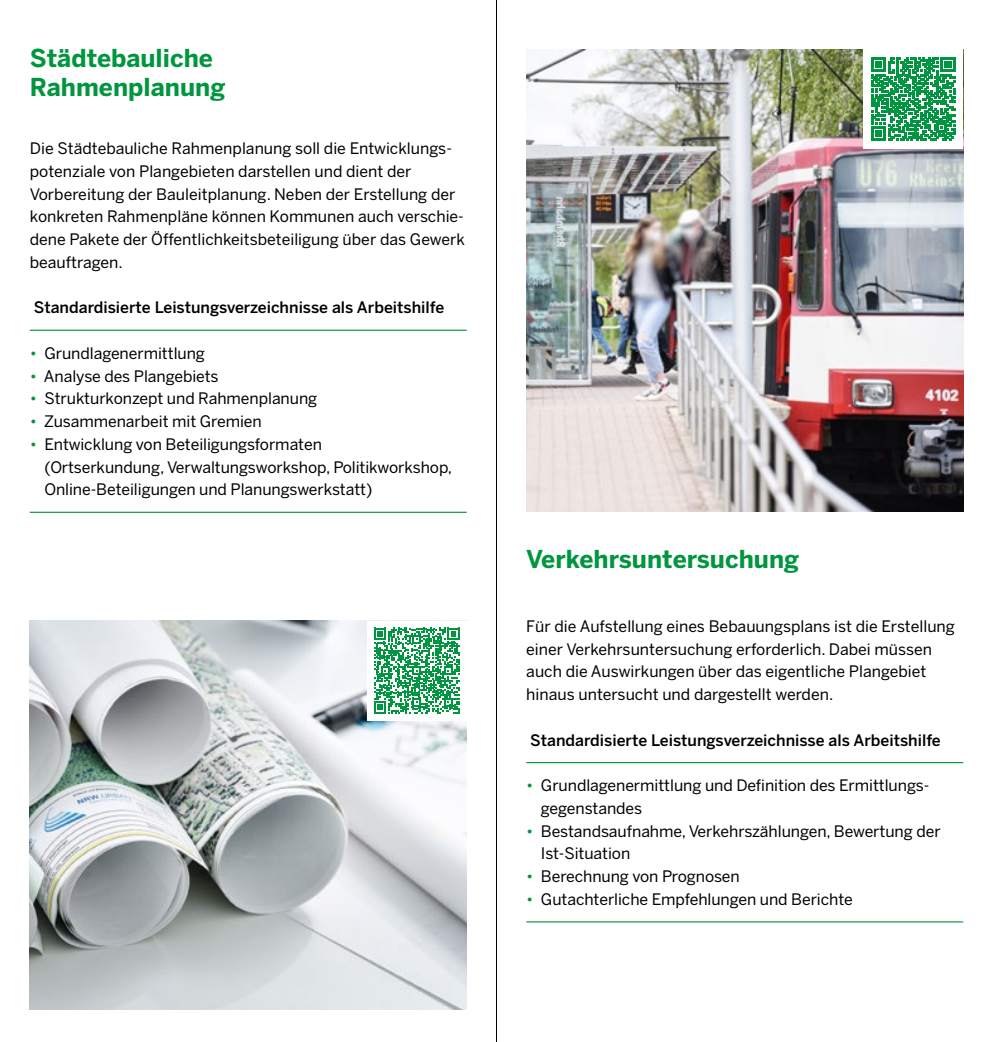
<style>
.page{position:relative;width:993px;height:1042px;background:#fff}
.page>*{position:absolute;margin:0;border:0;box-sizing:border-box;transform-origin:0 0}
.t1{font:700 24.5px/29.8px "Benton Sans";color:#00963f}
.t2{font:15.75px/22.8px "Benton Sans";letter-spacing:-.005em;color:#000}
.t3{font:500 15.75px "Benton Sans";color:#000}
.s1{color:#00963f}
</style>
<div class="page">
<img style="left:30px;top:621px;width:436px;height:388px">
<hr style="left:30px;top:330px;width:436px;height:1px;background:#00963f">
<hr style="left:30px;top:512px;width:436px;height:1px;background:#00963f">
<img style="left:526px;top:50px;width:436px;height:461px">
<hr style="left:526px;top:762px;width:436px;height:1px;background:#00963f">
<hr style="left:526px;top:921px;width:436px;height:1px;background:#00963f">
<hr style="left:496px;top:0;width:1px;height:1042px;background:#000">
<div style="left:863px;top:50px;width:99px;height:99px;background:#fff"></div>
<svg style="left:871px;top:58px;width:83px;height:83px"></svg>
<div style="left:367px;top:621px;width:99px;height:99px;background:#fff"></div>
<svg style="left:374px;top:628px;width:85px;height:85px"></svg>
<h1 class="t1" style="left:30px;top:42px;width:197px">Städtebauliche<br>Rahmenplanung</h1>
<p class="t2" style="left:30px;top:137px;width:436px">Die Städtebauliche Rahmenplanung soll die Entwicklungs&shy;potenziale von Plangebieten darstellen und dient der Vorbereitung der Bauleitplanung. Neben der Erstellung der konkreten Rahmenpläne können Kommunen auch verschie&shy;dene Pakete der Öffentlichkeitsbeteiligung über das Gewerk beauftragen.</p>
<p class="t3" style="left:34px;top:298px;width:412px">Standardisierte Leistungsverzeichnisse als Arbeitshilfe</p>
<p class="t2" style="left:30px;top:341px;width:177px"><span class="s1">•</span> Grundlagenermittlung</p>
<p class="t2" style="left:30px;top:364px;width:190px"><span class="s1">•</span> Analyse des Plangebiets</p>
<p class="t2" style="left:30px;top:387px;width:289px"><span class="s1">•</span> Strukturkonzept und Rahmenplanung</p>
<p class="t2" style="left:30px;top:410px;width:233px"><span class="s1">•</span> Zusammenarbeit mit Gremien</p>
<p class="t2" style="left:44px;top:432px;width:409px;text-indent:-15px"><span class="s1">•</span> Entwicklung von Beteiligungsformaten<br>(Ortserkundung, Verwaltungsworkshop, Politikworkshop,<br>Online-Beteiligungen und Planungswerkstatt)</p>
<h1 class="t1" style="left:526px;top:544px;width:274px">Verkehrsuntersuchung</h1>
<p class="t2" style="left:526px;top:614px;width:430px">Für die Aufstellung eines Bebauungsplans ist die Erstellung einer Verkehrsuntersuchung erforderlich. Dabei müssen auch die Auswirkungen über das eigentliche Plangebiet hinaus untersucht und dargestellt werden.</p>
<p class="t3" style="left:530px;top:730px;width:412px">Standardisierte Leistungsverzeichnisse als Arbeitshilfe</p>
<p class="t2" style="left:540px;top:774px;width:390px;text-indent:-15px"><span class="s1">•</span> Grundlagenermittlung und Definition des Ermittlungs&shy;gegenstandes</p>
<p class="t2" style="left:540px;top:819px;width:401px;text-indent:-15px"><span class="s1">•</span> Bestandsaufnahme, Verkehrszählungen, Bewertung der<br>Ist-Situation</p>
<p class="t2" style="left:526px;top:865px;width:215px"><span class="s1">•</span> Berechnung von Prognosen</p>
<p class="t2" style="left:526px;top:887px;width:328px"><span class="s1">•</span> Gutachterliche Empfehlungen und Berichte</p>
</div>
